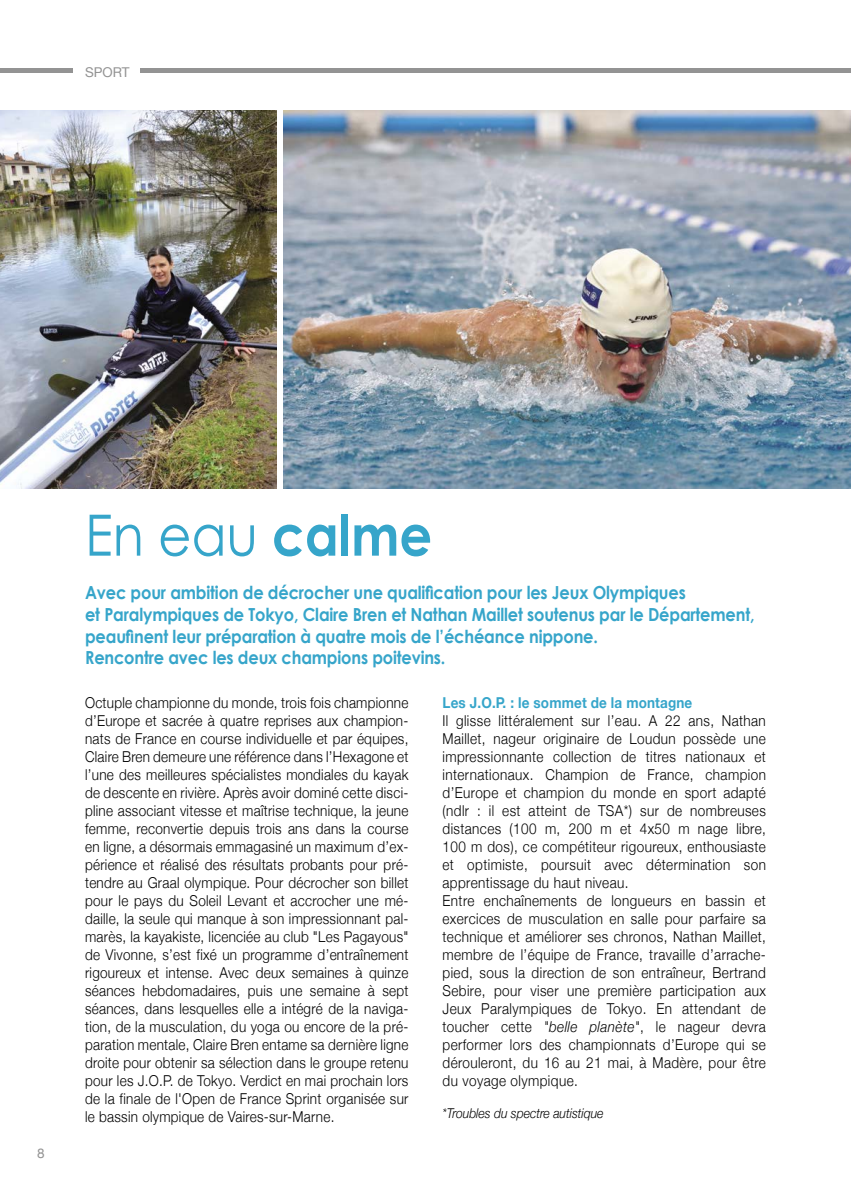
<style>
.page{position:relative;width:851px;height:1191px;background:#fff}
.page>*{position:absolute;margin:0;border:0;box-sizing:border-box;transform-origin:0 0}
.t1{font:57px "Century Gothic";color:#36a5ca;scale:.9 1}
.t2{font:700 18px/21.6px "Century Gothic";letter-spacing:-.01em;color:#36a5ca;scale:.9 1}
.t3{font:300 15px/18px "Helvetica Neue";letter-spacing:.03em;color:#000;text-align:justify;scale:.9 1}
.t4{font:700 15px "Helvetica Neue";letter-spacing:.01em;color:#36a5ca;scale:.9 1}
.t5{font:italic 300 13.5px "Helvetica Neue";color:#000;scale:.9 1}
.t6{font:13.5px "Helvetica Neue";color:#939393}
.s1{font-weight:700}
.s2{font-style:italic}
</style>
<div class="page">
<hr style="left:0;top:69px;width:72px;height:4px;background:#939393">
<hr style="left:140px;top:69px;width:710px;height:4px;background:#939393">
<img style="left:0;top:111px;width:276px;height:377px">
<img style="left:283px;top:111px;width:567px;height:377px">
<p class="t6" style="left:85px;top:63px;width:46px">SPORT</p>
<p class="t6" style="left:37px;top:1143px;width:9px">8</p>
<h1 class="t1" style="left:85px;top:500px;width:387px">En eau <span class="s1">calme</span></h1>
<p class="t2" style="left:85px;top:581px;width:745px">Avec pour ambition de décrocher une qualification pour les Jeux Olympiques<br>et Paralympiques de Tokyo, Claire Bren et Nathan Maillet soutenus par le Département, peaufinent leur préparation à quatre mois de l’échéance nippone.<br>Rencontre avec les deux champions poitevins.</p>
<p class="t3" style="left:85px;top:692px;width:361px">Octuple championne du monde, trois fois championne d’Europe et sacrée à quatre reprises aux champion&shy;nats de France en course individuelle et par équipes, Claire Bren demeure une référence dans l’Hexagone et l’une des meilleures spécialistes mondiales du kayak de descente en rivière. Après avoir dominé cette disci&shy;pline associant vitesse et maîtrise technique, la jeune femme, reconvertie depuis trois ans dans la course en ligne, a désormais emmagasiné un maximum d’ex&shy;périence et réalisé des résultats probants pour pré&shy;tendre au Graal olympique. Pour décrocher son billet pour le pays du Soleil Levant et accrocher une mé&shy;daille, la seule qui manque à son impressionnant pal&shy;marès, la kayakiste, licenciée au club "Les Pagayous" de Vivonne, s’est fixé un programme d’entraînement rigoureux et intense. Avec deux semaines à quinze séances hebdomadaires, puis une semaine à sept séances, dans lesquelles elle a intégré de la naviga&shy;tion, de la musculation, du yoga ou encore de la pré&shy;paration mentale, Claire Bren entame sa dernière ligne droite pour obtenir sa sélection dans le groupe retenu pour les J.O.P. de Tokyo. Verdict en mai prochain lors de la finale de l'Open de France Sprint organisée sur le bassin olympique de Vaires-sur-Marne.</p>
<p class="t4" style="left:442px;top:690px;width:279px">Les J.O.P. : le sommet de la montagne</p>
<p class="t3" style="left:442px;top:710px;width:361px;text-align:left">Il glisse littéralement sur l’eau. A 22 ans, Nathan Maillet, nageur originaire de Loudun possède une impressionnante collection de titres nationaux et internationaux. Champion de France, champion d’Europe et champion du monde en sport adapté (ndlr : il est atteint de TSA*) sur de nombreuses distances (100 m, 200 m et 4x50 m nage libre, 100 m dos), ce compétiteur rigoureux, enthousiaste et optimiste, poursuit avec détermination son apprentissage du haut niveau.<br>Entre enchaînements de longueurs en bassin et exercices de musculation en salle pour parfaire sa technique et améliorer ses chronos, Nathan Maillet, membre de l’équipe de France, travaille d’arrache&shy;pied, sous la direction de son entraîneur, Bertrand Sebire, pour viser une première participation aux Jeux Paralympiques de Tokyo. En attendant de toucher cette <span class="s2">"belle planète"</span>, le nageur devra performer lors des championnats d’Europe qui se dérouleront, du 16 au 21 mai, à Madère, pour être du voyage olympique.</p>
<p class="t5" style="left:442px;top:1102px;width:180px">*Troubles du spectre autistique</p>
</div>
